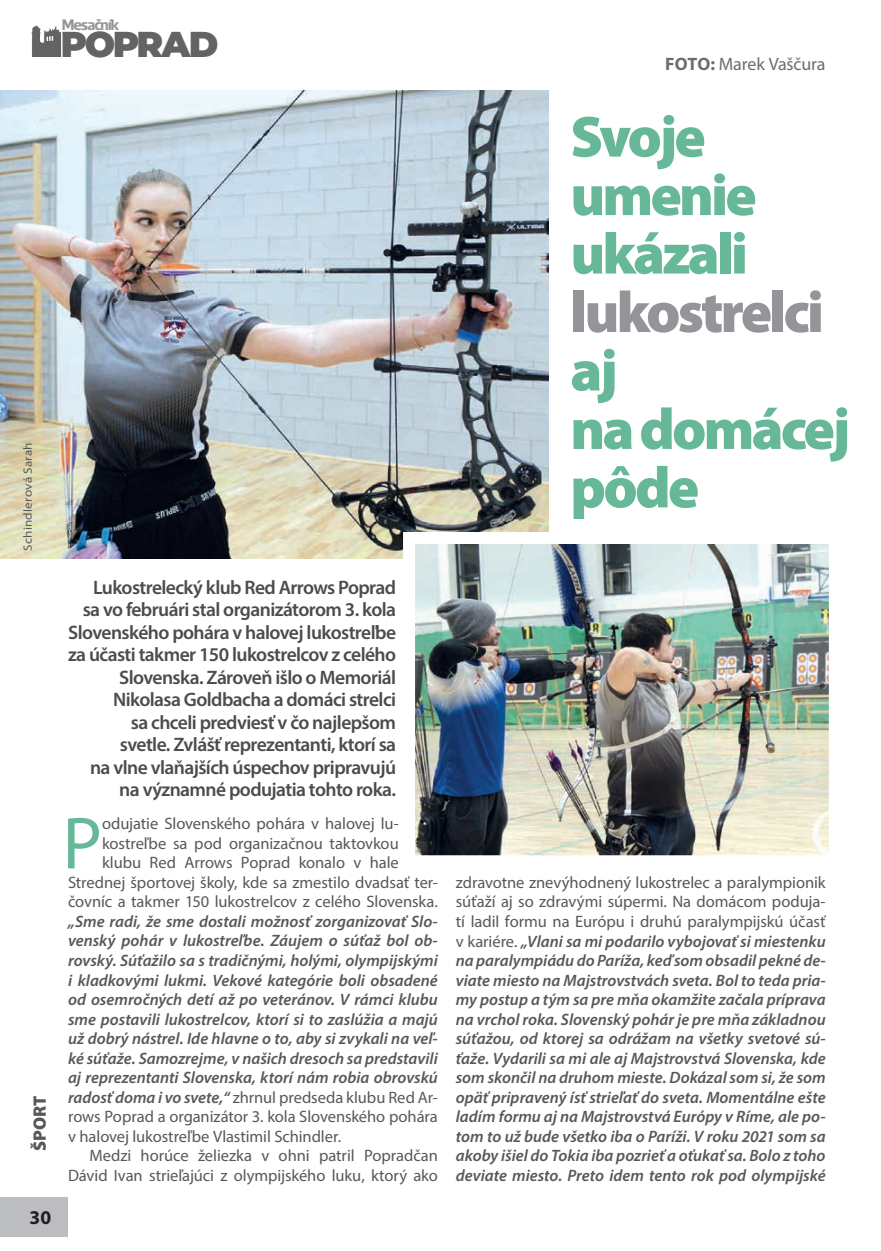
<style>
.page{position:relative;width:881px;height:1251px;background:#fff}
.page>*{position:absolute;margin:0;border:0;box-sizing:border-box;transform-origin:0 0}
.t1{font:74.4px "Myriad Pro";color:#66b898}
.t2{font:900 58.5px/58.5px "Myriad Pro";letter-spacing:-.05em;color:#66b898}
.t3{font:900 58.5px "Myriad Pro";letter-spacing:-.05em;color:#939598}
.t4{font:900 35.85px "Montserrat";letter-spacing:-.07em;color:#636366}
.t5{font:600 19.5px/22.5px "Myriad Pro";letter-spacing:-.03em;color:#4b4c4d;text-align:right}
.t6{font:700 19.5px "Myriad Pro";color:#231f20}
.t7{font:18px "Myriad Pro";letter-spacing:-.01em;color:#6c6d70}
.t8{font:900 18px "Myriad Pro";color:#57585a}
.t9{font:italic 600 16.5px/19.5px "Myriad Pro";color:#57585a;text-align:justify}
.t10{font:16.5px/19.5px "Myriad Pro";letter-spacing:-.005em;color:#57585a;text-align:center}
.t11{font:700 15.45px "Acto";letter-spacing:-.06em;color:#939598}
.t12{font:semi-expanded 12px "Myriad Pro";letter-spacing:.02em;color:#57585a}
.s1{font-weight:700}
.s2{font-weight:400;font-style:normal}
</style>
<div class="page">
<div style="left:0;top:1196px;width:94px;height:39px;background:#bcbdc0"></div>
<div style="left:68px;top:1180px;width:34px;height:67px;background:#fff"></div>
<img style="left:31px;top:25px;width:31px;height:32px">
<svg style="left:47px;top:36px;width:6px;height:5px"></svg>
<img style="left:0;top:90px;width:548px;height:468px">
<img style="left:397px;top:526px;width:432px;height:330px">
<p class="t11" style="left:62px;top:15px;width:59px">Mesačník</p>
<h3 class="t4" style="left:61px;top:17px;width:159px">POPRAD</h3>
<p class="t7" style="left:665px;top:52px;width:162px"><span class="s1">FOTO:</span> Marek Vaščura</p>
<p class="t12" style="left:21px;top:550px;width:110px;rotate:-90deg">Schindlerová Sarah</p>
<p class="t8" style="left:28px;top:1151px;width:57px;rotate:-90deg">ŠPORT</p>
<p class="t6" style="left:30px;top:1204px;width:23px">30</p>
<p class="t5" style="left:68px;top:575px;width:329px">Lukostrelecký klub Red Arrows Poprad<br>sa vo februári stal organizátorom 3. kola Slovenského pohára v halovej lukostreľbe za účasti takmer 150 lukostrelcov z celého Slovenska. Zároveň išlo o Memoriál Nikolasa Goldbacha a domáci strelci<br>sa chceli predviesť v čo najlepšom<br>svetle. Zvlášť reprezentanti, ktorí sa<br>na vlne vlaňajších úspechov pripravujú na významné podujatia tohto roka.</p>
<p class="t10" style="left:68px;top:813px;width:371px">odujatie Slovenského pohára v halovej lu-<br>kostreľbe sa pod organizačnou taktovkou<br>klubu Red Arrows Poprad konalo v hale<br>Strednej športovej školy, kde sa zmestilo dvadsať ter&shy;čovníc a takmer 150 lukostrelcov z celého Slovenska.</p>
<p class="t9" style="left:68px;top:911px;width:371px">„Sme radi, že sme dostali možnosť zorganizovať Slo‑ venský pohár v lukostreľbe. Záujem o súťaž bol ob‑ rovský. Súťažilo sa s tradičnými, holými, olympijskými i kladkovými lukmi. Vekové kategórie boli obsadené od osemročných detí až po veteránov. V rámci klubu sme postavili lukostrelcov, ktorí si to zaslúžia a majú už dobrý nástrel. Ide hlavne o to, aby si zvykali na veľ‑ ké súťaže. Samozrejme, v našich dresoch sa predstavili aj reprezentanti Slovenska, ktorí nám robia obrovskú radosť doma i vo svete,“ <span class="s2">zhrnul predseda klubu Red Ar&shy;rows Poprad a organizátor 3. kola Slovenského pohára v halovej lukostreľbe Vlastimil Schindler.</span></p>
<p class="t10" style="left:68px;top:1145px;width:371px;text-align:right">Medzi horúce želiezka v ohni patril Popradčan<br>Dávid Ivan strieľajúci z olympijského luku, ktorý ako</p>
<h1 class="t1" style="left:62px;top:797px;width:41px">P</h1>
<h2 class="t2" style="left:570px;top:105px;width:188px">Svoje umenie ukázali</h2>
<h2 class="t3" style="left:570px;top:273px;width:255px">lukostrelci</h2>
<h2 class="t2" style="left:570px;top:339px;width:281px">aj<br>na domácej pôde</h2>
<p class="t9" style="left:455px;top:872px;width:371px"><span class="s2">zdravotne znevýhodnený lukostrelec a paralympionik súťaží aj so zdravými súpermi. Na domácom poduja&shy;tí ladil formu na Európu i druhú paralympijskú účasť v kariére.</span> „Vlani sa mi podarilo vybojovať si miestenku na paralympiádu do Paríža, keď som obsadil pekné de‑ viate miesto na Majstrovstvách sveta. Bol to teda pria‑ my postup a tým sa pre mňa okamžite začala príprava na vrchol roka. Slovenský pohár je pre mňa základnou súťažou, od ktorej sa odrážam na všetky svetové sú‑ ťaže. Vydarili sa mi ale aj Majstrovstvá Slovenska, kde som skončil na druhom mieste. Dokázal som si, že som opäť pripravený ísť strieľať do sveta. Momentálne ešte ladím formu aj na Majstrovstvá Európy v Ríme, ale po‑ tom to už bude všetko iba o Paríži. V roku 2021 som sa akoby išiel do Tokia iba pozrieť a oťukať sa. Bolo z toho deviate miesto. Preto idem tento rok pod olympijské</p>
</div>
